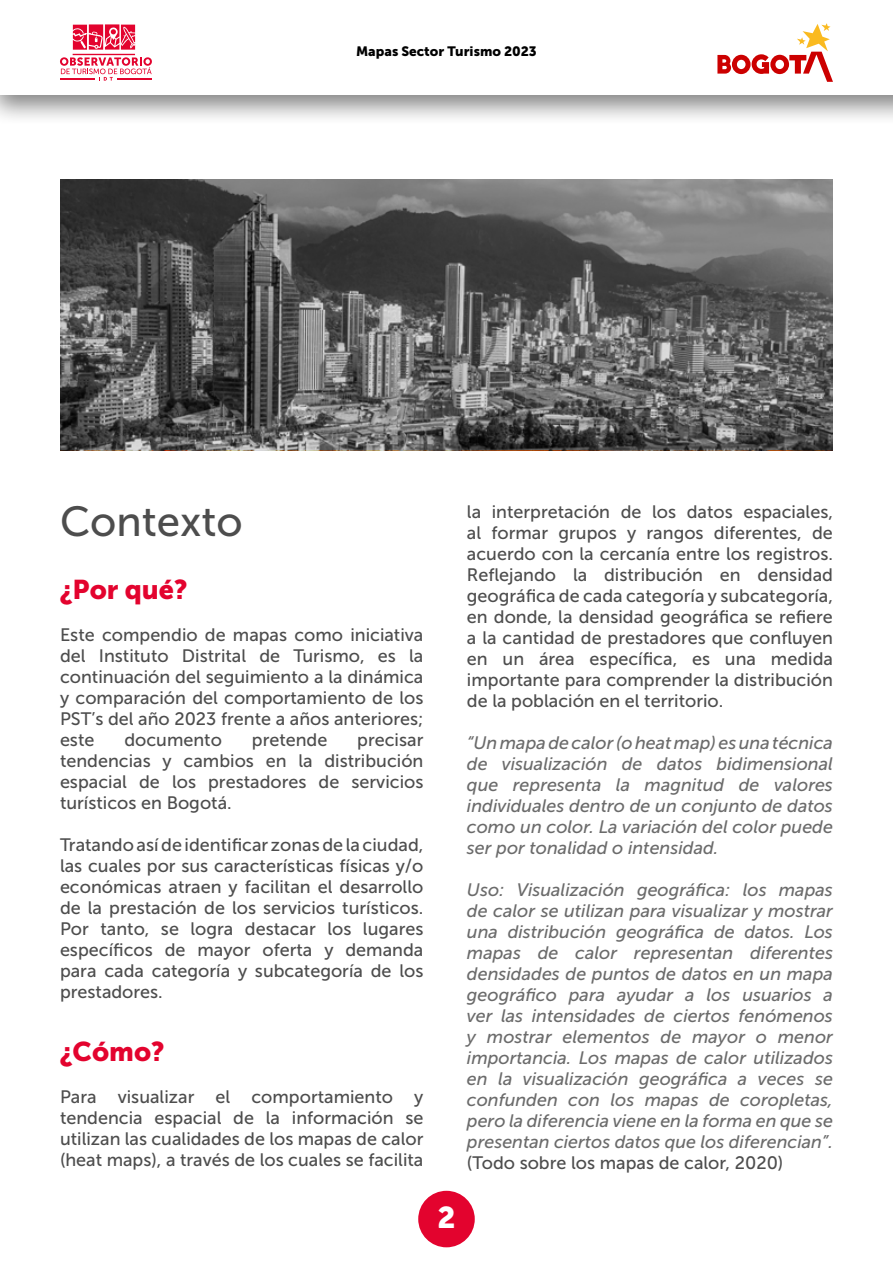
<style>
.page{position:relative;width:893px;height:1263px;background:#fff}
.page>*{position:absolute;margin:0;border:0;box-sizing:border-box;transform-origin:0 0}
.t1{font:42px "Museo Sans 500";color:#4d4d4d}
.t2{font:30px "Museo Sans 900";color:#fff}
.t3{font:27px "Museo Sans 900";color:#e3032e}
.t4{font:18px/21px "Museo Sans 500";color:#4d4d4d;text-align:justify}
.t5{font:italic 18px/21px "Museo Sans 500";color:#6b6b6b;text-align:justify}
.t6{font:13.5px "Museo Sans 900";color:#000}
</style>
<div class="page">
<div style="left:418px;top:1191px;width:57px;height:56px;background:#e3032e;border-radius:50%"></div>
<svg style="left:60px;top:180px;width:773px;height:270px;background:#5f5f5f"></svg>
<div style="left:0;top:0;width:893px;height:126px;background:#000;opacity:.49"></div>
<div style="left:0;top:0;width:893px;height:95px;background:#fff"></div>
<svg style="left:717px;top:23px;width:116px;height:59px"></svg>
<svg style="left:60px;top:24px;width:92px;height:57px"></svg>
<p class="t6" style="left:356px;top:43px;width:182px">Mapas Sector Turismo 2023</p>
<h1 class="t1" style="left:60px;top:498px;width:184px">Contexto</h1>
<h3 class="t3" style="left:60px;top:574px;width:129px">¿Por qué?</h3>
<p class="t4" style="left:60px;top:624px;width:365px">Este compendio de mapas como iniciativa del Instituto Distrital de Turismo, es la continuación del seguimiento a la dinámica y comparación del comportamiento de los PST’s del año 2023 frente a años anteriores; este</p>
<p class="t4" style="left:60px;top:729px;width:365px;text-indent:297px">precisar tendencias y cambios en la distribución espacial de los prestadores de servicios turísticos en Bogotá.</p>
<p class="t4" style="left:60px;top:834px;width:365px">Tratando así de identificar zonas de la ciudad, las cuales por sus características físicas y/o económicas atraen y facilitan el desarrollo de la prestación de los servicios turísticos.<br>Por tanto, se logra destacar los lugares específicos de mayor oferta y demanda para cada categoría y subcategoría de los prestadores.</p>
<h3 class="t3" style="left:60px;top:1036px;width:106px">¿Cómo?</h3>
<p class="t4" style="left:60px;top:1086px;width:365px">Para visualizar el comportamiento y tendencia espacial de la información se utilizan las cualidades de los mapas de calor (heat maps), a través de los cuales se facilita</p>
<p class="t4" style="left:124px;top:729px;width:99px">documento</p>
<p class="t4" style="left:252px;top:729px;width:77px">pretende</p>
<p class="t4" style="left:467px;top:502px;width:368px">la interpretación de los datos espaciales, al formar grupos y rangos diferentes, de acuerdo con la cercanía entre los registros.<br>Reflejando la distribución en densidad geográfica de cada categoría y subcategoría, en donde, la densidad geográfica se refiere a la cantidad de prestadores que confluyen en un área específica, es una medida importante para comprender la distribución de la población en el territorio.</p>
<p class="t5" style="left:467px;top:733px;width:368px">“Un mapa de calor (o heat map) es una técnica de visualización de datos bidimensional que representa la magnitud de valores individuales dentro de un conjunto de datos como un color. La variación del color puede ser por tonalidad o intensidad.</p>
<p class="t5" style="left:467px;top:880px;width:368px">Uso: Visualización geográfica: los mapas de calor se utilizan para visualizar y mostrar una distribución geográfica de datos. Los mapas de calor representan diferentes densidades de puntos de datos en un mapa geográfico para ayudar a los usuarios a ver las intensidades de ciertos fenómenos y mostrar elementos de mayor o menor importancia. Los mapas de calor utilizados en la visualización geográfica a veces se confunden con los mapas de coropletas, pero la diferencia viene en la forma en que se presentan ciertos datos que los diferencian”.</p>
<p class="t4" style="left:467px;top:1153px;width:318px">(Todo sobre los mapas de calor, 2020)</p>
<h2 class="t2" style="left:437px;top:1201px;width:20px">2</h2>
</div>
